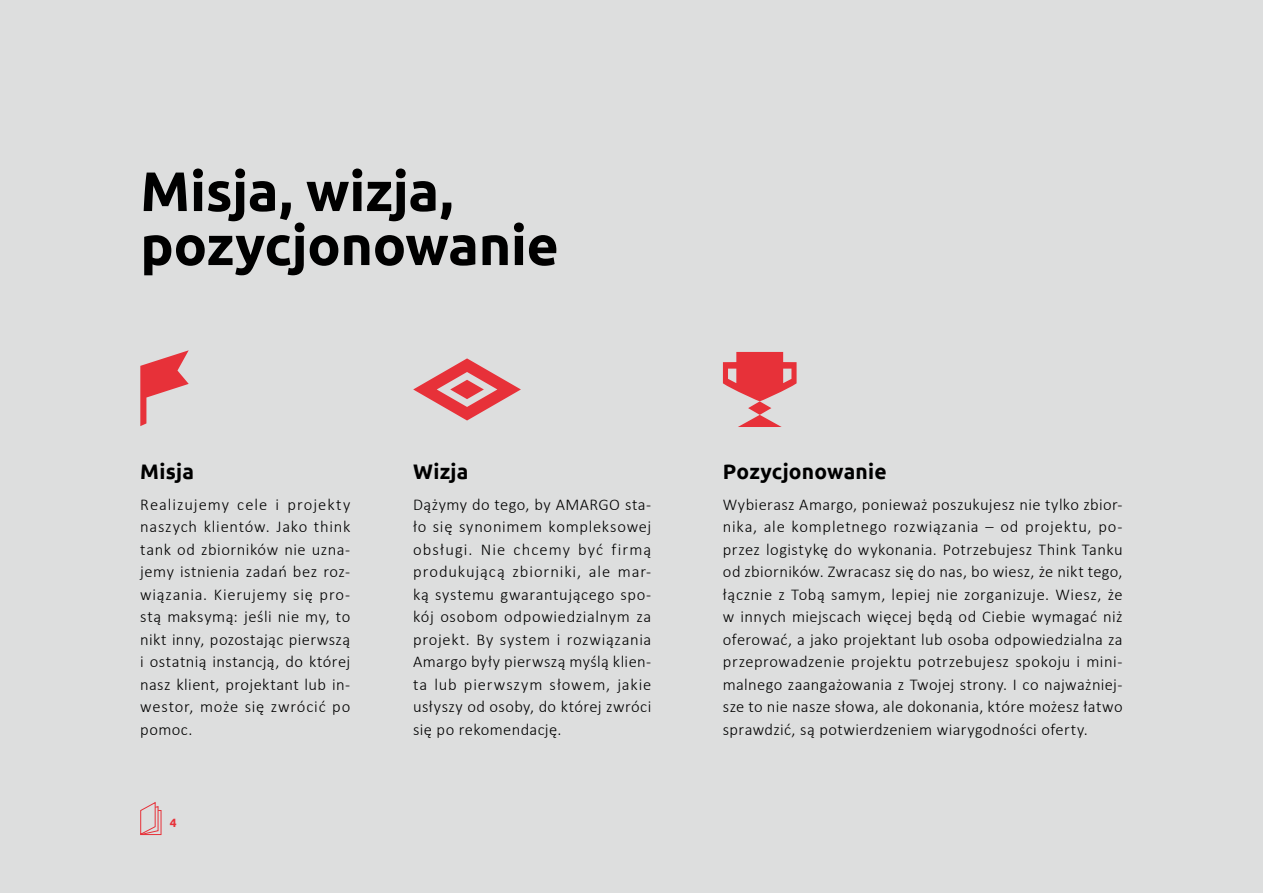
<style>
.page{position:relative;width:1263px;height:893px;background:#dddede}
.page>*{position:absolute;margin:0;border:0;box-sizing:border-box;transform-origin:0 0}
.t1{font:700 55.5px/54px "Ubuntu";letter-spacing:-.01em;color:#000}
.t2{font:700 21px "Ubuntu";letter-spacing:.01em;color:#000}
.t3{font:300 16.5px/22.5px "Calibri";letter-spacing:.025em;color:#000;text-align:justify}
.t4{font:700 12px "Ubuntu";color:#e73139}
</style>
<div class="page">
<svg style="left:140px;top:802px;width:22px;height:33px"></svg>
<svg style="left:723px;top:352px;width:73px;height:75px"></svg>
<svg style="left:413px;top:358px;width:108px;height:62px"></svg>
<svg style="left:140px;top:350px;width:49px;height:76px"></svg>
<h1 class="t1" style="left:140px;top:163px;width:420px">Misja, wizja, pozycjonowanie</h1>
<p class="t2" style="left:140px;top:458px;width:55px">Misja</p>
<p class="t3" style="left:140px;top:493px;width:211px">Realizujemy cele i projekty naszych klientów. Jako think tank od zbiorników nie uzna&shy;jemy istnienia zadań bez roz&shy;wiązania. Kierujemy się pro&shy;stą maksymą: jeśli nie my, to nikt inny, pozostając pierwszą i ostatnią instancją, do której nasz klient, projektant lub in&shy;westor, może się zwrócić po pomoc.</p>
<p class="t4" style="left:170px;top:815px;width:8px">4</p>
<p class="t2" style="left:413px;top:458px;width:57px">Wizja</p>
<p class="t3" style="left:413px;top:493px;width:240px">Dążymy do tego, by AMARGO sta&shy;ło się synonimem kompleksowej obsługi. Nie chcemy być firmą produkującą zbiorniki, ale mar&shy;ką systemu gwarantującego spo&shy;kój osobom odpowiedzialnym za projekt. By system i rozwiązania Amargo były pierwszą myślą klien&shy;ta lub pierwszym słowem, jakie usłyszy od osoby, do której zwróci się po rekomendację.</p>
<p class="t2" style="left:723px;top:458px;width:165px">Pozycjonowanie</p>
<p class="t3" style="left:723px;top:493px;width:401px">Wybierasz Amargo, ponieważ poszukujesz nie tylko zbior&shy;nika, ale kompletnego rozwiązania – od projektu, po&shy;przez logistykę do wykonania. Potrzebujesz Think Tanku od zbiorników. Zwracasz się do nas, bo wiesz, że nikt tego, łącznie z Tobą samym, lepiej nie zorganizuje. Wiesz, że w innych miejscach więcej będą od Ciebie wymagać niż oferować, a jako projektant lub osoba odpowiedzialna za przeprowadzenie projektu potrzebujesz spokoju i mini&shy;malnego zaangażowania z Twojej strony. I co najważniej&shy;sze to nie nasze słowa, ale dokonania, które możesz łatwo sprawdzić, są potwierdzeniem wiarygodności oferty.</p>
</div>
